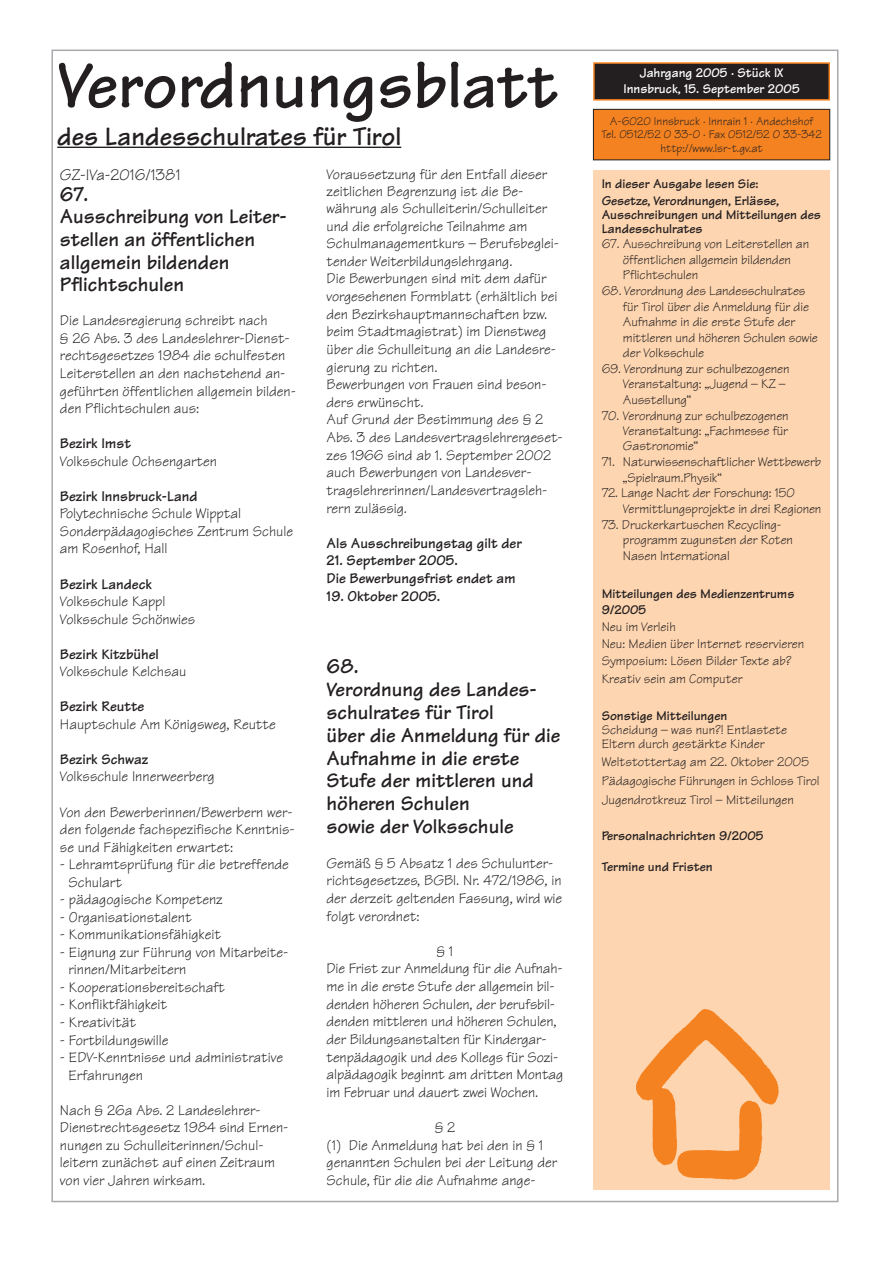
<style>
.page{position:relative;width:893px;height:1262px;background:#fff}
.page>*{position:absolute;margin:0;border:0;box-sizing:border-box;transform-origin:0 0}
.t1{font:700 69px "Tekton";color:#231f20}
.t2{font:700 27px "Tekton";color:#231f20}
.t3{font:700 21px/22.8px "Tekton";color:#231f20}
.t4{font:16.5px "Tekton";color:#231f20}
.t5{font:15px/17.5px "Tekton";color:#231f20}
.t6{font:700 15px/17.5px "Tekton";color:#231f20}
.t7{font:13.5px/15.5px "Tekton";letter-spacing:-.005em;color:#231f20}
.t8{font:700 13.5px/16.6px "Tekton";color:#231f20}
.t9{font:700 13.5px/16.2px "Tekton";color:#fff;text-align:center}
.t10{font:12px/13.5px "Tekton";color:#231f20;text-align:center}
</style>
<div class="page">
<div style="left:594px;top:63px;width:235px;height:37px;background:#231f20"></div>
<div style="left:593px;top:62px;width:237px;height:39px;border:2px solid #f58220"></div>
<div style="left:593px;top:109px;width:236px;height:51px;background:#f58220"></div>
<div style="left:593px;top:109px;width:237px;height:51px;border:1px solid #231f20"></div>
<div style="left:593px;top:170px;width:237px;height:1019px;background:#fdd5b0"></div>
<img style="left:636px;top:1009px;width:143px;height:171px">
<hr style="left:57px;top:147px;width:198px;height:1px;background:#231f20">
<svg style="left:255px;top:147px;width:14px;height:1px"></svg>
<hr style="left:269px;top:147px;width:112px;height:1px;background:#231f20">
<svg style="left:381px;top:147px;width:20px;height:1px"></svg>
<h1 class="t1" style="left:57px;top:62px;width:502px">Verordnungsblatt</h1>
<h2 class="t2" style="left:57px;top:127px;width:345px">des Landesschulrates für Tirol</h2>
<p class="t4" style="left:60px;top:169px;width:122px">GZ-IVa-2016/1381</p>
<h3 class="t3" style="left:60px;top:186px;width:228px">67.<br>Ausschreibung von Leiter&shy;stellen an öffentlichen allgemein bildenden<br>Pflichtschulen</h3>
<p class="t5" style="left:60px;top:314px;width:237px">Die Landesregierung schreibt nach<br>§ 26 Abs. 3 des Landeslehrer-Dienst&shy;rechtsgesetzes 1984 die schulfesten Leiterstellen an den nachstehend an&shy;geführten öffentlichen allgemein bilden&shy;den Pflichtschulen aus:</p>
<p class="t6" style="left:60px;top:437px;width:73px">Bezirk Imst</p>
<p class="t5" style="left:60px;top:454px;width:158px">Volksschule Ochsengarten</p>
<p class="t6" style="left:60px;top:489px;width:139px">Bezirk Innsbruck-Land</p>
<p class="t5" style="left:60px;top:507px;width:234px">Polytechnische Schule Wipptal<br>Sonderpädagogisches Zentrum Schule am Rosenhof, Hall</p>
<p class="t6" style="left:60px;top:577px;width:93px">Bezirk Landeck</p>
<p class="t5" style="left:60px;top:594px;width:137px">Volksschule Kappl<br>Volksschule Schönwies</p>
<p class="t6" style="left:60px;top:647px;width:100px">Bezirk Kitzbühel</p>
<p class="t5" style="left:60px;top:665px;width:128px">Volksschule Kelchsau</p>
<p class="t6" style="left:60px;top:700px;width:86px">Bezirk Reutte</p>
<p class="t5" style="left:60px;top:717px;width:217px">Hauptschule Am Königsweg, Reutte</p>
<p class="t6" style="left:60px;top:752px;width:90px">Bezirk Schwaz</p>
<p class="t5" style="left:60px;top:770px;width:156px">Volksschule Innerweerberg</p>
<p class="t5" style="left:60px;top:805px;width:236px">Von den Bewerberinnen/Bewerbern wer&shy;den folgende fachspezifische Kenntnis&shy;se und Fähigkeiten erwartet:</p>
<p class="t5" style="left:68px;top:857px;width:222px;text-indent:-9px">- Lehramtsprüfung für die betreffende<br>Schulart</p>
<p class="t5" style="left:60px;top:892px;width:164px">- pädagogische Kompetenz</p>
<p class="t5" style="left:60px;top:910px;width:133px">- Organisationstalent</p>
<p class="t5" style="left:60px;top:928px;width:162px">- Kommunikationsfähigkeit</p>
<p class="t5" style="left:68px;top:945px;width:221px;text-indent:-9px">- Eignung zur Führung von Mitarbeite&shy;rinnen/Mitarbeitern</p>
<p class="t5" style="left:60px;top:980px;width:166px">- Kooperationsbereitschaft</p>
<p class="t5" style="left:60px;top:998px;width:109px">- Konfliktfähigkeit</p>
<p class="t5" style="left:60px;top:1015px;width:77px">- Kreativität</p>
<p class="t5" style="left:60px;top:1033px;width:110px">- Fortbildungswille</p>
<p class="t5" style="left:68px;top:1050px;width:216px;text-indent:-9px">- EDV-Kenntnisse und administrative<br>Erfahrungen</p>
<p class="t5" style="left:60px;top:1103px;width:230px">Nach § 26a Abs. 2 Landeslehrer-Dienstrechtsgesetz 1984 sind Ernen&shy;nungen zu Schulleiterinnen/Schul&shy;leitern zunächst auf einen Zeitraum von vier Jahren wirksam.</p>
<p class="t5" style="left:326px;top:167px;width:238px">Voraussetzung für den Entfall dieser zeitlichen Begrenzung ist die Be&shy;währung als Schulleiterin/Schulleiter und die erfolgreiche Teilnahme am Schulmanagementkurs – Berufsbeglei&shy;tender Weiterbildungslehrgang.<br>Die Bewerbungen sind mit dem dafür vorgesehenen Formblatt (erhältlich bei den Bezirkshauptmannschaften bzw. beim Stadtmagistrat) im Dienstweg über die Schulleitung an die Landesre&shy;gierung zu richten.<br>Bewerbungen von Frauen sind beson&shy;ders erwünscht.<br>Auf Grund der Bestimmung des § 2<br>Abs. 3 des Landesvertragslehrergeset&shy;zes 1966 sind ab 1. September 2002 auch Bewerbungen von Landesver&shy;tragslehrerinnen/Landesvertragsleh&shy;rern zulässig.</p>
<p class="t6" style="left:326px;top:536px;width:197px">Als Ausschreibungstag gilt der</p>
<p class="t6" style="left:326px;top:554px;width:191px">21. September 2005.<br>Die Bewerbungsfrist endet am</p>
<p class="t6" style="left:326px;top:589px;width:115px">19. Oktober 2005.</p>
<h3 class="t3" style="left:326px;top:658px;width:235px">68.<br>Verordnung des Landes&shy;schulrates für Tirol<br>über die Anmeldung für die<br>Aufnahme in die erste<br>Stufe der mittleren und höheren Schulen<br>sowie der Volksschule</h3>
<p class="t5" style="left:326px;top:856px;width:237px">Gemäß § 5 Absatz 1 des Schulunter&shy;richtsgesetzes, BGBl. Nr. 472/1986, in der derzeit geltenden Fassung, wird wie folgt verordnet:</p>
<p class="t5" style="left:326px;top:944px;width:238px;text-indent:110px">§ 1<br>Die Frist zur Anmeldung für die Aufnah&shy;me in die erste Stufe der allgemein bil&shy;denden höheren Schulen, der berufsbil&shy;denden mittleren und höheren Schulen, der Bildungsanstalten für Kindergar&shy;tenpädagogik und des Kollegs für Sozi&shy;alpädagogik beginnt am dritten Montag im Februar und dauert zwei Wochen.</p>
<p class="t5" style="left:326px;top:1120px;width:232px;text-indent:108px">§ 2<br>(1) Die Anmeldung hat bei den in § 1 genannten Schulen bei der Leitung der<br>Schule, für die die Aufnahme ange-</p>
<p class="t9" style="left:623px;top:66px;width:178px">Jahrgang 2005 · Stück IX<br>Innsbruck, 15. September 2005</p>
<p class="t10" style="left:601px;top:116px;width:222px">A-6020 Innsbruck · Innrain 1 · Andechshof<br>Tel. 0512/52 0 33-0 · Fax 0512/52 0 33-342 http://www.lsr-t.gv.at</p>
<p class="t8" style="left:601px;top:177px;width:179px">In dieser Ausgabe lesen Sie:<br>Gesetze, Verordnungen, Erlässe,</p>
<p class="t8" style="left:601px;top:209px;width:221px;line-height:14px">Ausschreibungen und Mitteilungen des<br>Landesschulrates</p>
<p class="t7" style="left:623px;top:238px;width:188px;text-indent:-21px">67. Ausschreibung von Leiterstellen an öffentlichen allgemein bildenden<br>Pflichtschulen</p>
<p class="t7" style="left:623px;top:285px;width:196px;text-indent:-21px">68. Verordnung des Landesschulrates für Tirol über die Anmeldung für die<br>Aufnahme in die erste Stufe der mittleren und höheren Schulen sowie der Volksschule</p>
<p class="t7" style="left:623px;top:363px;width:168px;text-indent:-21px">69. Verordnung zur schulbezogenen<br>Veranstaltung: „Jugend – KZ –<br>Ausstellung“</p>
<p class="t7" style="left:623px;top:409px;width:167px;text-align:justify;text-indent:-21px">70. Verordnung zur schulbezogenen Veranstaltung: „Fachmesse für Gastronomie“</p>
<p class="t7" style="left:623px;top:456px;width:200px;text-indent:-21px">71. Naturwissenschaftlicher Wettbewerb „Spielraum.Physik“</p>
<p class="t7" style="left:623px;top:487px;width:200px;text-indent:-21px">72. Lange Nacht der Forschung: 150<br>Vermittlungsprojekte in drei Regionen</p>
<p class="t7" style="left:623px;top:518px;width:172px;text-indent:-21px">73. Druckerkartuschen Recycling&shy;programm zugunsten der Roten<br>Nasen International</p>
<p class="t8" style="left:601px;top:588px;width:194px;line-height:15.5px">Mitteilungen des Medienzentrums<br>9/2005</p>
<p class="t7" style="left:601px;top:620px;width:204px;line-height:17.2px">Neu im Verleih<br>Neu: Medien über Internet reservieren<br>Symposium: Lösen Bilder Texte ab?<br>Kreativ sein am Computer</p>
<p class="t8" style="left:601px;top:709px;width:127px">Sonstige Mitteilungen</p>
<p class="t7" style="left:601px;top:724px;width:187px;line-height:14px">Scheidung – was nun?! Entlastete<br>Eltern durch gestärkte Kinder</p>
<p class="t7" style="left:601px;top:754px;width:219px;line-height:18.6px">Weltstottertag am 22. Oktober 2005<br>Pädagogische Führungen in Schloss Tirol<br>Jugendrotkreuz Tirol – Mitteilungen</p>
<p class="t8" style="left:601px;top:829px;width:163px">Personalnachrichten 9/2005</p>
<p class="t8" style="left:601px;top:860px;width:112px">Termine und Fristen</p>
</div>
